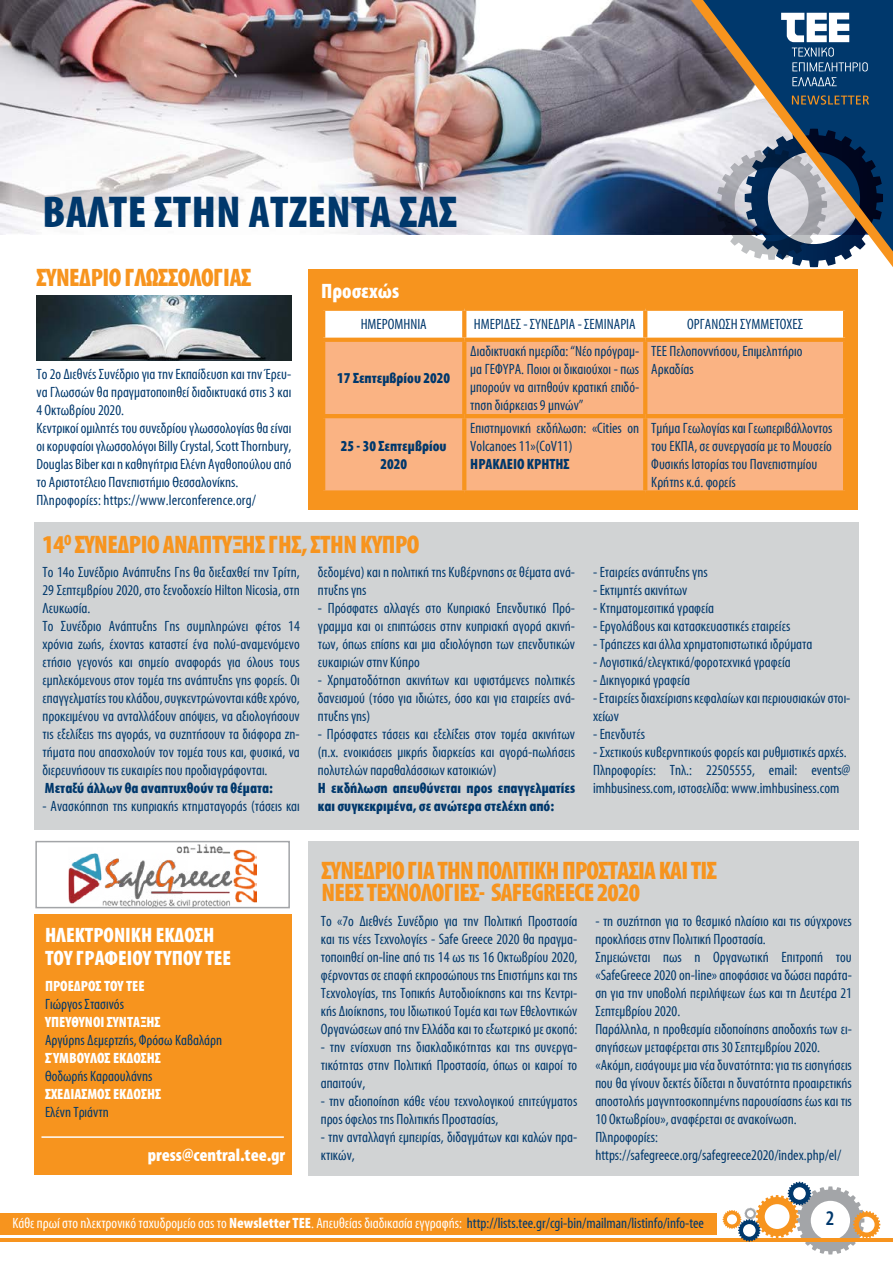
<style>
.page{position:relative;width:893px;height:1263px;background:#fff}
.page>*{position:absolute;margin:0;border:0;box-sizing:border-box;transform-origin:0 0}
.t1{font:700 45px "Myriad Condensed Greek";letter-spacing:.01em;color:#00386c}
.t2{font:700 25.5px "Myriad Condensed Greek";letter-spacing:-.03em;color:#f7941e}
.t3{font:700 21px/22.5px "Myriad Condensed Greek";color:#fff}
.t4{font:500 21px "Myriad Condensed Greek";color:#00386c}
.t5{font:700 18px "Myriad Condensed Greek";color:#fff}
.t6{font:15px/18px "Myriad Condensed Greek";color:#00386c}
.t7{font:700 15px/18px "Myriad Condensed Greek";color:#00386c}
.t8{font:15px "Myriad Condensed Greek";color:#fff}
.t9{font:700 15px "Myriad Condensed Greek";color:#fff}
.s1{font-weight:700}
.s2{color:#00386c}
</style>
<div class="page">
<hr style="left:0;top:1238px;width:893px;height:3px;background:#f7941e">
<svg style="left:723px;top:1182px;width:157px;height:72px"></svg>
<img style="left:0;top:0;width:691px;height:234px">
<svg style="left:691px;top:0;width:202px;height:267px"></svg>
<svg style="left:792px;top:95px;width:77px;height:10px"></svg>
<svg style="left:781px;top:13px;width:87px;height:58px"></svg>
<svg style="left:792px;top:77px;width:45px;height:9px"></svg>
<div style="left:34px;top:522px;width:825px;height:308px;background:#d1d3d4"></div>
<div style="left:308px;top:841px;width:551px;height:335px;background:#d1d3d4"></div>
<div style="left:0;top:1213px;width:716px;height:21px;background:#f7941e"></div>
<div style="left:34px;top:915px;width:257px;height:260px;background:#f7941e"></div>
<hr style="left:41px;top:1136px;width:243px;height:2px;background:#fff">
<div style="left:308px;top:269px;width:550px;height:240px;background:#f7941e"></div>
<div style="left:325px;top:311px;width:518px;height:27px;background:#fff"></div>
<div style="left:325px;top:342px;width:518px;height:148px;background:#fab383"></div>
<svg style="left:323px;top:310px;width:141px;height:1px"></svg>
<svg style="left:464px;top:308px;width:181px;height:3px"></svg>
<svg style="left:462px;top:311px;width:4px;height:27px"></svg>
<svg style="left:645px;top:308px;width:200px;height:3px"></svg>
<svg style="left:643px;top:311px;width:4px;height:27px"></svg>
<svg style="left:462px;top:342px;width:4px;height:72px"></svg>
<svg style="left:643px;top:342px;width:4px;height:72px"></svg>
<hr style="left:321px;top:414px;width:143px;height:4px;background:#f7941e">
<hr style="left:464px;top:414px;width:181px;height:4px;background:#f7941e">
<svg style="left:462px;top:418px;width:4px;height:72px"></svg>
<hr style="left:645px;top:414px;width:202px;height:4px;background:#f7941e">
<svg style="left:643px;top:418px;width:4px;height:72px"></svg>
<img style="left:68px;top:844px;width:189px;height:61px">
<div style="left:35px;top:841px;width:255px;height:67px;border:2px solid #a3a5a8"></div>
<img style="left:37px;top:296px;width:255px;height:64px">
<h1 class="t1" style="left:43px;top:189px;width:416px">ΒΑΛΤΕ ΣΤΗΝ ΑΤΖΕΝΤΑ ΣΑΣ</h1>
<h2 class="t2" style="left:37px;top:265px;width:22px">Συνέδριο</h2>
<h2 class="t2" style="left:125px;top:265px;width:22px">Γλωσσολογίας</h2>
<h3 class="t3" style="left:321px;top:281px;width:80px">Προσεχώς</h3>
<p class="t6" style="left:361px;top:316px;width:68px">ΗΜΕΡΟΜΗΝΙΑ</p>
<p class="t6" style="left:474px;top:316px;width:163px">ΗΜΕΡΙΔΕΣ - ΣΥΝΕΔΡΙΑ - ΣΕΜΙΝΑΡΙΑ</p>
<p class="t6" style="left:687px;top:316px;width:117px">ΟΡΓΑΝΩΣΗ ΣΥΜΜΕΤΟΧΕΣ</p>
<p class="t6" style="left:37px;top:365px;width:256px">Το 2ο Διεθνές Συνέδριο για την Εκπαίδευση και την Έρευ&shy;να Γλωσσών θα πραγματοποιηθεί διαδικτυακά στις 3 και 4 Οκτωβρίου 2020.<br>Κεντρικοί ομιλητές του συνεδρίου γλωσσολογίας θα είναι οι κορυφαίοι γλωσσολόγοι Billy Crystal, Scott Thornbury, Douglas Biber και η καθηγήτρια Ελένη Αγαθοπούλου από το Αριστοτέλειο Πανεπιστήμιο Θεσσαλονίκης.<br>Πληροφορίες: https://www.lerconference.org/</p>
<h2 class="t2" style="left:43px;top:532px;width:54px">14<sup>ο</sup> Συνέδριο</h2>
<h2 class="t2" style="left:163px;top:532px;width:24px">Ανάπτυξης</h2>
<h2 class="t2" style="left:268px;top:532px;width:55px">Γης, στην</h2>
<h2 class="t2" style="left:360px;top:532px;width:25px">Κύπρο</h2>
<p class="t7" style="left:337px;top:370px;width:114px">17 Σεπτεμβρίου 2020</p>
<p class="t7" style="left:341px;top:437px;width:107px;text-align:center">25 - 30 Σεπτεμβρίου<br>2020</p>
<p class="t6" style="left:470px;top:343px;width:170px;text-align:justify">Διαδικτυακή ημερίδα: “Νέο πρόγραμ&shy;μα ΓΕΦΥΡΑ. Ποιοι οι δικαιούχοι - πως μπορούν να αιτηθούν κρατική επιδό&shy;τηση διάρκειας 9 μηνών”</p>
<p class="t6" style="left:651px;top:343px;width:153px">ΤΕΕ Πελοποννήσου, Επιμελητήριο<br>Αρκαδίας</p>
<p class="t6" style="left:470px;top:419px;width:170px">Επιστημονική εκδήλωση: «Cities on<br>Volcanoes 11»(CoV11)</p>
<p class="t7" style="left:470px;top:455px;width:101px">ΗΡΑΚΛΕΙΟ ΚΡΗΤΗΣ</p>
<p class="t6" style="left:651px;top:419px;width:183px">Τμήμα Γεωλογίας και Γεωπεριβάλλοντος του ΕΚΠΑ, σε συνεργασία με το Μουσείο<br>Φυσικής Ιστορίας του Πανεπιστημίου<br>Κρήτης κ.ά. φορείς</p>
<p class="t6" style="left:43px;top:564px;width:259px">Το 14ο Συνέδριο Ανάπτυξης Γης θα διεξαχθεί την Τρίτη, 29 Σεπτεμβρίου 2020, στο ξενοδοχείο Hilton Nicosia, στη Λευκωσία.<br>Το Συνέδριο Ανάπτυξης Γης συμπληρώνει φέτος 14 χρόνια ζωής, έχοντας καταστεί ένα πολύ-αναμενόμενο ετήσιο γεγονός και σημείο αναφοράς για όλους τους εμπλεκόμενους στον τομέα της ανάπτυξης γης φορείς. Οι επαγγελματίες του κλάδου, συγκεντρώνονται κάθε χρόνο, προκειμένου να ανταλλάξουν απόψεις, να αξιολογήσουν τις εξελίξεις της αγοράς, να συζητήσουν τα διάφορα ζη&shy;τήματα που απασχολούν τον τομέα τους και, φυσικά, να διερευνήσουν τις ευκαιρίες που προδιαγράφονται.</p>
<p class="t7" style="left:45px;top:780px;width:229px">Μεταξύ άλλων θα αναπτυχθούν τα θέματα:</p>
<p class="t6" style="left:43px;top:798px;width:259px">- Ανασκόπηση της κυπριακής κτηματαγοράς (τάσεις και</p>
<p class="t6" style="left:318px;top:564px;width:259px">δεδομένα) και η πολιτική της Κυβέρνησης σε θέματα ανά&shy;πτυξης γης</p>
<p class="t6" style="left:318px;top:600px;width:259px;text-align:justify">- Πρόσφατες αλλαγές στο Κυπριακό Επενδυτικό Πρό&shy;γραμμα και οι επιπτώσεις στην κυπριακή αγορά ακινή&shy;των, όπως επίσης και μια αξιολόγηση των επενδυτικών ευκαιριών στην Κύπρο</p>
<p class="t6" style="left:318px;top:672px;width:259px;text-align:justify">- Χρηματοδότηση ακινήτων και υφιστάμενες πολιτικές δανεισμού (τόσο για ιδιώτες, όσο και για εταιρείες ανά&shy;πτυξης γης)</p>
<p class="t6" style="left:318px;top:726px;width:259px;text-align:justify">- Πρόσφατες τάσεις και εξελίξεις στον τομέα ακινήτων (π.χ. ενοικιάσεις μικρής διαρκείας και αγορά-πωλήσεις πολυτελών παραθαλάσσιων κατοικιών)</p>
<p class="t7" style="left:318px;top:780px;width:259px">Η εκδήλωση απευθύνεται προς επαγγελματίες και συγκεκριμένα, σε ανώτερα στελέχη από:</p>
<p class="t6" style="left:593px;top:564px;width:116px">- Εταιρείες ανάπτυξης γης</p>
<p class="t6" style="left:593px;top:582px;width:96px">- Εκτιμητές ακινήτων</p>
<p class="t6" style="left:593px;top:600px;width:123px">- Κτηματομεσιτικά γραφεία</p>
<p class="t6" style="left:593px;top:618px;width:199px">- Εργολάβους και κατασκευαστικές εταιρείες</p>
<p class="t6" style="left:593px;top:636px;width:221px">- Τράπεζες και άλλα χρηματοπιστωτικά ιδρύματα</p>
<p class="t6" style="left:593px;top:654px;width:199px">- Λογιστικά/ελεγκτικά/φοροτεχνικά γραφεία</p>
<p class="t6" style="left:593px;top:672px;width:99px">- Δικηγορικά γραφεία</p>
<p class="t6" style="left:593px;top:690px;width:259px">- Εταιρείες διαχείρισης κεφαλαίων και περιουσιακών στοι&shy;χείων</p>
<p class="t6" style="left:593px;top:726px;width:53px">- Επενδυτές</p>
<p class="t6" style="left:593px;top:744px;width:259px">- Σχετικούς κυβερνητικούς φορείς και ρυθμιστικές αρχές.<br>Πληροφορίες: Τηλ.: 22505555, email: events@ imhbusiness.com, ιστοσελίδα: www.imhbusiness.com</p>
<h3 class="t3" style="left:45px;top:925px;width:188px">ΗΛΕΚΤΡΟΝΙΚΗ ΕΚΔΟΣΗ<br>ΤΟΥ ΓΡΑΦΕΙΟΥ ΤΥΠΟΥ ΤΕΕ</h3>
<p class="t9" style="left:45px;top:979px;width:101px">ΠΡΟΕΔΡΟΣ ΤΟΥ ΤΕΕ</p>
<p class="t6" style="left:45px;top:996px;width:80px">Γιώργος Στασινός</p>
<p class="t9" style="left:45px;top:1015px;width:117px">ΥΠΕΥΘΥΝΟΙ ΣΥΝΤΑΞΗΣ</p>
<p class="t6" style="left:45px;top:1032px;width:179px">Αργύρης Δεμερτζής, Φρόσω Καβαλάρη</p>
<p class="t9" style="left:45px;top:1051px;width:117px">ΣΎΜΒΟΥΛΟΣ ΕΚΔΟΣΗΣ</p>
<p class="t6" style="left:45px;top:1068px;width:109px">Θοδωρής Καραουλάνης</p>
<p class="t9" style="left:45px;top:1087px;width:118px">ΣΧΕΔΙΑΣΜΟΣ ΕΚΔΟΣΗΣ</p>
<p class="t6" style="left:45px;top:1104px;width:65px">Ελένη Τριάντη</p>
<p class="t5" style="left:148px;top:1146px;width:139px">press@central.tee.gr</p>
<h2 class="t2" style="left:322px;top:857px;width:21px">Συνέδριο</h2>
<h2 class="t2" style="left:407px;top:857px;width:93px">για την Πολιτική</h2>
<h2 class="t2" style="left:562px;top:857px;width:24px">Προστασία</h2>
<h2 class="t2" style="left:659px;top:857px;width:42px">και τις</h2>
<h2 class="t2" style="left:322px;top:880px;width:12px">νέες</h2>
<h2 class="t2" style="left:367px;top:880px;width:21px">Τεχνολογίες</h2>
<h2 class="t2" style="left:479px;top:880px;width:163px">- SafeGreece 2020</h2>
<p class="t6" style="left:321px;top:912px;width:258px;text-align:justify">Τo «7o Διεθνές Συνέδριο για την Πολιτική Προστασία και τις νέες Τεχνολογίες - Safe Greece 2020 θα πραγμα&shy;τοποιηθεί on-line από τις 14 ως τις 16 Οκτωβρίου 2020, φέρνοντας σε επαφή εκπροσώπους της Επιστήμης και της Τεχνολογίας, της Τοπικής Αυτοδιοίκησης και της Κεντρι&shy;κής Διοίκησης, του Ιδιωτικού Τομέα και των Εθελοντικών Οργανώσεων από την Ελλάδα και το εξωτερικό με σκοπό:</p>
<p class="t6" style="left:321px;top:1038px;width:258px;text-align:justify">- την ενίσχυση της διακλαδικότητας και της συνεργα&shy;τικότητας στην Πολιτική Προστασία, όπως οι καιροί το απαιτούν,</p>
<p class="t6" style="left:321px;top:1092px;width:258px">- την αξιοποίηση κάθε νέου τεχνολογικού επιτεύγματος προς όφελος της Πολιτικής Προστασίας,</p>
<p class="t6" style="left:321px;top:1128px;width:258px">- την ανταλλαγή εμπειρίας, διδαγμάτων και καλών πρα&shy;κτικών,</p>
<p class="t6" style="left:595px;top:912px;width:258px">- τη συζήτηση για το θεσμικό πλαίσιο και τις σύγχρονες προκλήσεις στην Πολιτική Προστασία.<br>Σημειώνεται πως η Οργανωτική Επιτροπή του «SafeGreece 2020 on-line» αποφάσισε να δώσει παράτα&shy;ση για την υποβολή περιλήψεων έως και τη Δευτέρα 21<br>Σεπτεμβρίου 2020.<br>Παράλληλα, η προθεσμία ειδοποίησης αποδοχής των ει&shy;σηγήσεων μεταφέρεται στις 30 Σεπτεμβρίου 2020. «Ακόμη, εισάγουμε μια νέα δυνατότητα: για τις εισηγήσεις που θα γίνουν δεκτές δίδεται η δυνατότητα προαιρετικής αποστολής μαγνητοσκοπημένης παρουσίασης έως και τις 10 Οκτωβρίου», αναφέρεται σε ανακοίνωση.<br>Πληροφορίες: https://safegreece.org/safegreece2020/index.php/el/</p>
<p class="t8" style="left:12px;top:1215px;width:693px">Κάθε πρωί στο ηλεκτρονικό ταχυδρομείο σας το <span class="s1">Newsletter ΤΕΕ</span>. Απευθείας διαδικασία εγγραφής: <span class="s2">http://lists.tee.gr/cgi-bin/mailman/listinfo/info-tee</span></p>
<h3 class="t4" style="left:826px;top:1208px;width:10px">2</h3>
</div>
